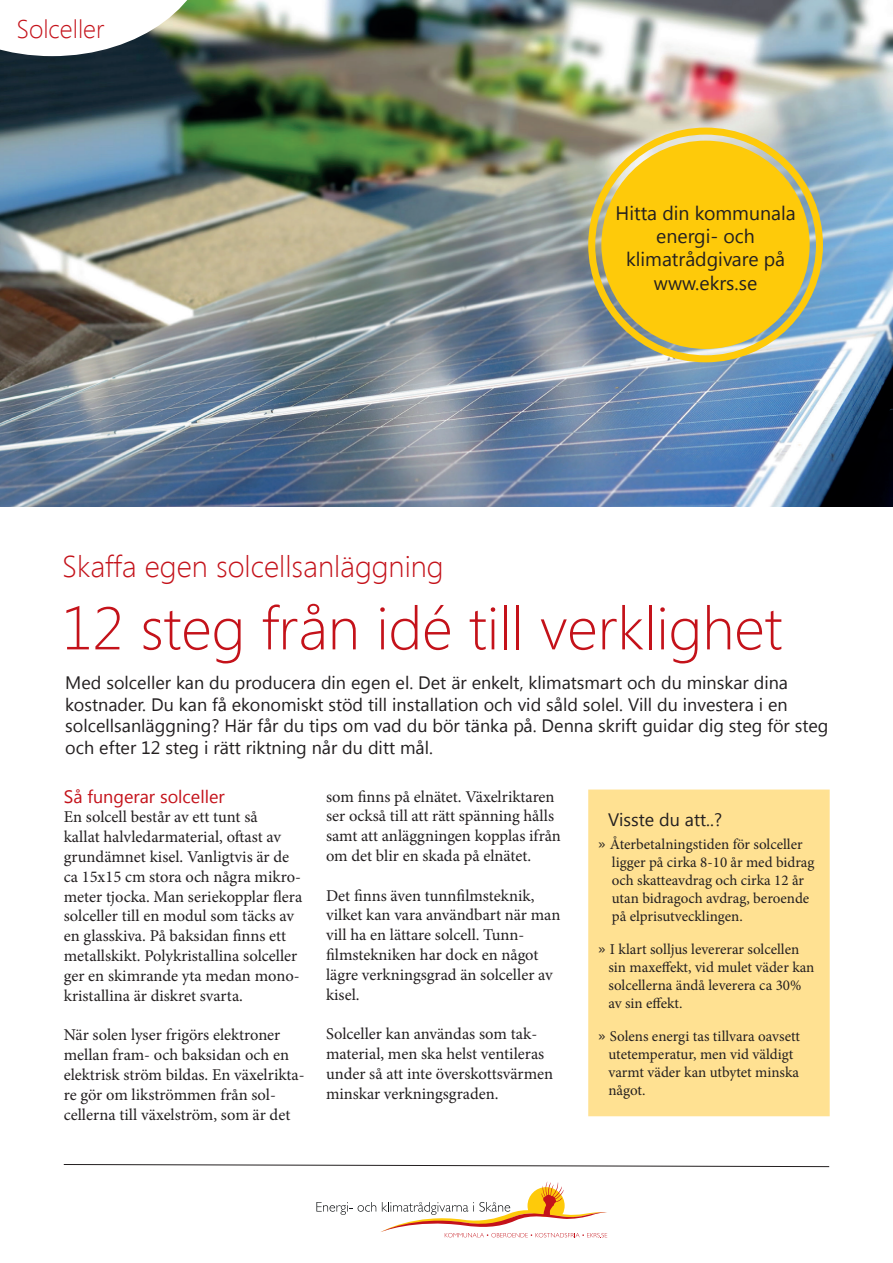
<style>
.page{position:relative;width:893px;height:1263px;background:#fff}
.page>*{position:absolute;margin:0;border:0;box-sizing:border-box;transform-origin:0 0}
.t1{font:300 60px "Segoe UI";color:#c4121a}
.t2{font:300 30px "Segoe UI";color:#c4121a}
.t3{font:300 25.5px "Segoe UI";color:#c4121a}
.t4{font:19.5px/23.4px "Segoe UI";color:#231f20;text-align:center}
.t5{font:18px/21.6px "Segoe UI";color:#231f20}
.t6{font:18px "Segoe UI";color:#c4121a}
.t7{font:16.5px/19.8px "Minion Pro";color:#231f20}
.t8{font:15px/18px "Minion Pro";color:#231f20}
.s1{font-family:"Segoe UI"}
</style>
<div class="page">
<img style="left:0;top:0;width:893px;height:506px">
<svg style="left:316px;top:1181px;width:291px;height:57px"></svg>
<svg style="left:63px;top:1164px;width:767px;height:3px"></svg>
<div style="left:589px;top:790px;width:240px;height:325px;background:#ffe192"></div>
<div style="left:588px;top:789px;width:242px;height:327px;border:2px solid #ffe192"></div>
<div style="left:601px;top:141px;width:209px;height:208px;background:#feca0a;border-radius:50%"></div>
<div style="left:588px;top:128px;width:235px;height:234px;border:7px solid #feca0a;border-radius:50%"></div>
<svg style="left:0;top:0;width:210px;height:56px"></svg>
<h3 class="t3" style="left:16px;top:11px;width:90px">Solceller</h3>
<p class="t4" style="left:615px;top:200px;width:182px">Hitta din kommunala energi- och klimatrådgivare på www.ekrs.se</p>
<h2 class="t2" style="left:62px;top:546px;width:383px">Skaffa egen solcellsanläggning</h2>
<h1 class="t1" style="left:62px;top:587px;width:722px">12 steg från idé till verklighet</h1>
<p class="t5" style="left:65px;top:671px;width:765px">Med solceller kan du producera din egen el. Det är enkelt, klimatsmart och du minskar dina kostnader. Du kan få ekonomiskt stöd till installation och vid såld solel. Vill du investera i en solcellsanläggning? Här får du tips om vad du bör tänka på. Denna skrift guidar dig steg för steg och efter 12 steg i rätt riktning når du ditt mål.</p>
<p class="t6" style="left:64px;top:784px;width:162px">Så fungerar solceller</p>
<p class="t7" style="left:64px;top:807px;width:240px">En solcell består av ett tunt så<br>kallat halvledarmaterial, oftast av grundämnet kisel. Vanligtvis är de ca 15x15 cm stora och några mikro&shy;meter tjocka. Man seriekopplar flera solceller till en modul som täcks av en glasskiva. På baksidan finns ett metallskikt. Polykristallina solceller ger en skimrande yta medan mono&shy;kristallina är diskret svarta.</p>
<p class="t7" style="left:64px;top:1025px;width:242px">När solen lyser frigörs elektroner mellan fram- och baksidan och en elektrisk ström bildas. En växelrikta&shy;re gör om likströmmen från sol&shy;cellerna till växelström, som är det</p>
<p class="t7" style="left:326px;top:786px;width:236px">som finns på elnätet. Växelriktaren ser också till att rätt spänning hålls samt att anläggningen kopplas ifrån om det blir en skada på elnätet.</p>
<p class="t7" style="left:326px;top:885px;width:236px">Det finns även tunnfilmsteknik, vilket kan vara användbart när man vill ha en lättare solcell. Tunn&shy;filmstekniken har dock en något lägre verkningsgrad än solceller av kisel.</p>
<p class="t7" style="left:326px;top:1024px;width:229px">Solceller kan användas som tak&shy;material, men ska helst ventileras under så att inte överskottsvärmen minskar verkningsgraden.</p>
<p class="t5" style="left:608px;top:808px;width:116px">Visste du att..?</p>
<p class="t8" style="left:612px;top:835px;width:204px;text-indent:-14px"><span class="s1">»</span> Återbetalningstiden för solceller ligger på cirka 8-10 år med bidrag och skatteavdrag och cirka 12 år utan bidragoch avdrag, beroende på elprisutvecklingen.</p>
<p class="t8" style="left:608px;top:940px;width:207px;text-indent:-10px"><span class="s1">»</span> I klart solljus levererar solcellen sin maxeffekt, vid mulet väder kan solcellerna ändå leverera ca 30% av sin effekt.</p>
<p class="t8" style="left:608px;top:1027px;width:193px;text-indent:-10px"><span class="s1">»</span> Solens energi tas tillvara oavsett utetemperatur, men vid väldigt varmt väder kan utbytet minska något.</p>
</div>
